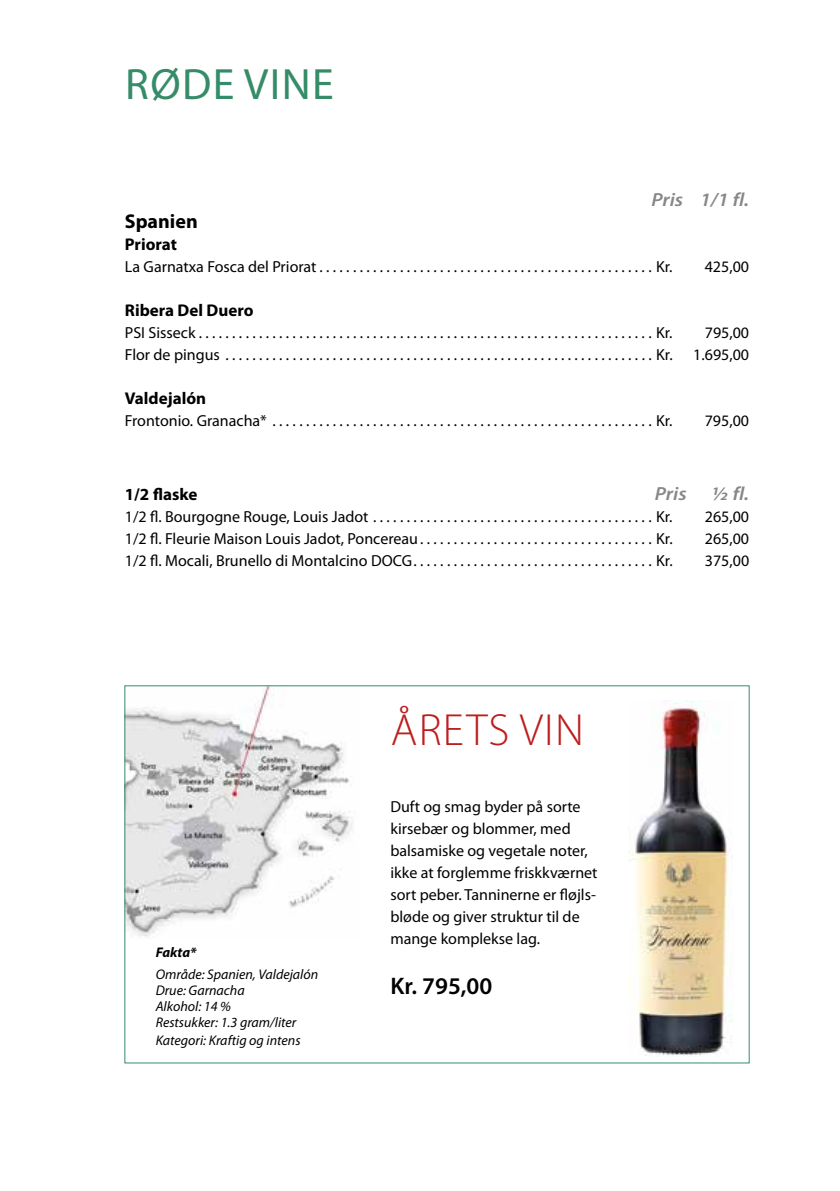
<style>
.page{position:relative;width:840px;height:1191px;background:#fff}
.page>*{position:absolute;margin:0;border:0;box-sizing:border-box;transform-origin:0 0}
.t1{font:300 45.2px "Myriad Pro";letter-spacing:.03em;color:#bd1d1d}
.t2{font:44px "Myriad Pro";letter-spacing:.03em;color:#368c68}
.t3{font:600 24px "Myriad Pro";color:#000}
.t4{font:700 20px "Myriad Pro";color:#000}
.t5{font:italic 600 19px "Myriad Pro";color:#878787;scale:1.1 1}
.t6{font:700 17px "Myriad Pro";color:#000}
.t7{font:16px/22px "Myriad Pro";color:#000}
.t8{font:italic 14px/16px "Myriad Pro";color:#000}
.t9{font:italic 700 14px "Myriad Pro";color:#000}
</style>
<div class="page">
<img style="left:126px;top:687px;width:227px;height:250px">
<img style="left:628px;top:700px;width:104px;height:356px">
<h2 class="t2" style="left:125px;top:57px;width:210px">RØDE VINE</h2>
<p class="t5" style="left:651px;top:188px;width:90px">Pris 1/1 fl.</p>
<p class="t4" style="left:125px;top:210px;width:74px">Spanien</p>
<p class="t6" style="left:125px;top:235px;width:54px">Priorat</p>
<p class="t7" style="left:125px;top:256px;width:547px">La Garnatxa Fosca del Priorat . . . . . . . . . . . . . . . . . . . . . . . . . . . . . . . . . . . . . . . . . . . . . . . . . Kr.</p>
<p class="t7" style="left:704px;top:256px;width:46px">425,00</p>
<p class="t6" style="left:125px;top:301px;width:130px">Ribera Del Duero</p>
<p class="t7" style="left:125px;top:322px;width:547px">PSI Sisseck . . . . . . . . . . . . . . . . . . . . . . . . . . . . . . . . . . . . . . . . . . . . . . . . . . . . . . . . . . . . . . . . . . . Kr.</p>
<p class="t7" style="left:704px;top:322px;width:46px">795,00</p>
<p class="t7" style="left:125px;top:344px;width:547px">Flor de pingus . . . . . . . . . . . . . . . . . . . . . . . . . . . . . . . . . . . . . . . . . . . . . . . . . . . . . . . . . . . . . . . Kr.</p>
<p class="t7" style="left:693px;top:344px;width:57px">1.695,00</p>
<p class="t6" style="left:125px;top:389px;width:83px">Valdejalón</p>
<p class="t7" style="left:125px;top:410px;width:547px">Frontonio. Granacha* . . . . . . . . . . . . . . . . . . . . . . . . . . . . . . . . . . . . . . . . . . . . . . . . . . . . . . . . Kr.</p>
<p class="t7" style="left:704px;top:410px;width:46px">795,00</p>
<p class="t6" style="left:125px;top:484px;width:74px">1/2 flaske</p>
<p class="t5" style="left:654px;top:481px;width:30px">Pris</p>
<p class="t5" style="left:711px;top:481px;width:35px">½ fl.</p>
<p class="t7" style="left:125px;top:505px;width:547px">1/2 fl. Bourgogne Rouge, Louis Jadot . . . . . . . . . . . . . . . . . . . . . . . . . . . . . . . . . . . . . . . . . Kr.</p>
<p class="t7" style="left:704px;top:505px;width:46px">265,00</p>
<p class="t7" style="left:125px;top:527px;width:547px">1/2 fl. Fleurie Maison Louis Jadot, Poncereau . . . . . . . . . . . . . . . . . . . . . . . . . . . . . . . . . . Kr.</p>
<p class="t7" style="left:704px;top:527px;width:46px">265,00</p>
<p class="t7" style="left:125px;top:549px;width:547px">1/2 fl. Mocali, Brunello di Montalcino DOCG . . . . . . . . . . . . . . . . . . . . . . . . . . . . . . . . . . . Kr.</p>
<p class="t7" style="left:704px;top:549px;width:46px">375,00</p>
<p class="t9" style="left:156px;top:943px;width:42px">Fakta*</p>
<p class="t8" style="left:156px;top:966px;width:164px">Område: Spanien, Valdejalón<br>Drue: Garnacha<br>Alkohol: 14 %<br>Restsukker: 1.3 gram/liter</p>
<p class="t8" style="left:156px;top:1032px;width:146px">Kategori: Kraftig og intens</p>
<h1 class="t1" style="left:390px;top:705px;width:195px">ÅRETS VIN</h1>
<p class="t7" style="left:390px;top:795px;width:208px">Duft og smag byder på sorte kirsebær og blommer, med balsamiske og vegetale noter, ikke at forglemme friskkværnet sort peber. Tanninerne er fløjls&shy;bløde og giver struktur til de mange komplekse lag.</p>
<h3 class="t3" style="left:390px;top:970px;width:103px">Kr. 795,00</h3>
</div>
